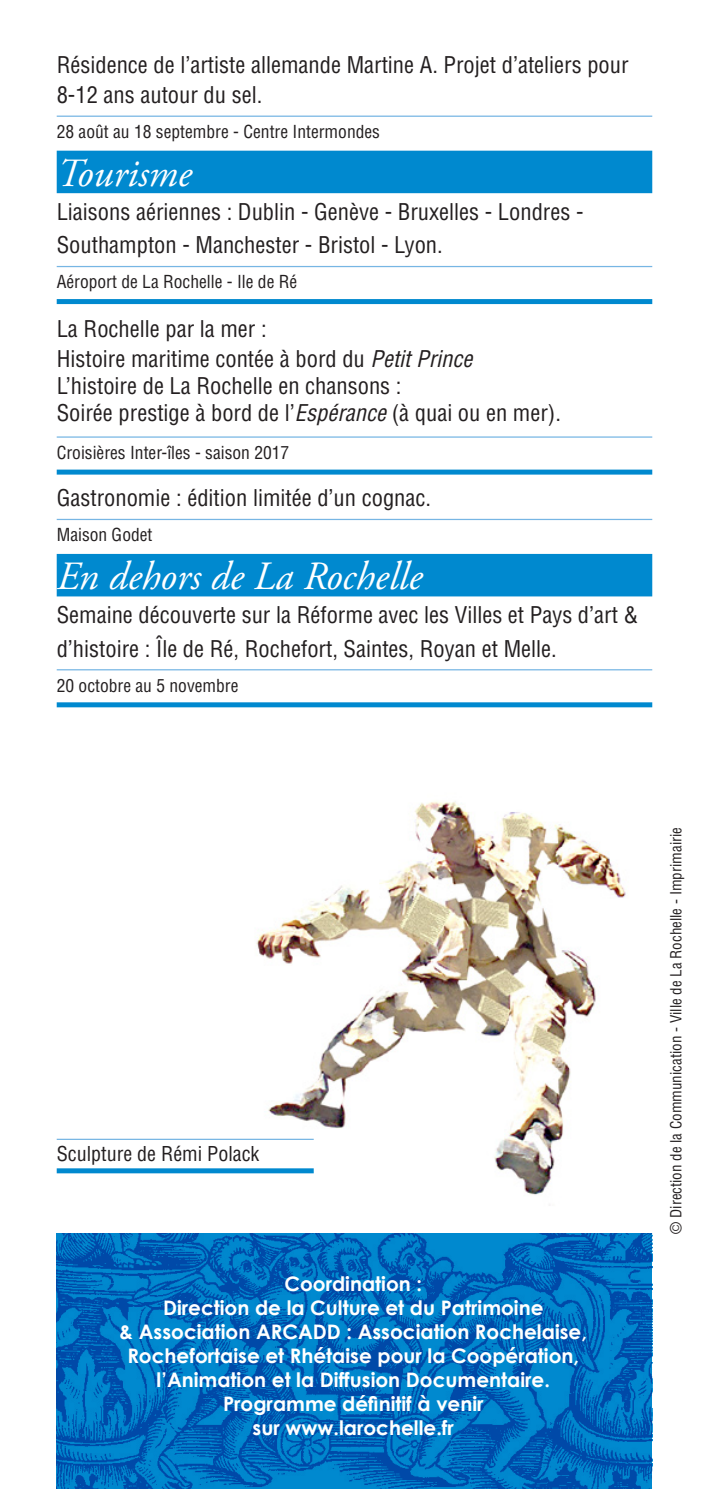
<style>
.page{position:relative;width:709px;height:1489px;background:#fff}
.page>*{position:absolute;margin:0;border:0;box-sizing:border-box;transform-origin:0 0}
.t1{font:italic 40px "Adobe Garamond Pro";color:#fff}
.Style_de_paragraphe{font:condensed 22.5px/30px "Helvetica LT Std";color:#231f20}
.t2{font:700 20px/24px "Century Gothic";color:#fff;text-align:center}
.t3{font:condensed 20px "Helvetica LT Std";color:#231f20}
.Style_de_paragraphe-2{font:condensed 17.5px "Helvetica LT Std";color:#231f20}
.Style_de_paragraphe-3{font:condensed 15px "Helvetica LT Std";color:#231f20}
.s1{font-style:italic}
</style>
<div class="page">
<hr style="left:57px;top:116px;width:595px;height:1px;background:#77b6e4">
<div style="left:57px;top:151px;width:595px;height:42px;background:#0089cf"></div>
<hr style="left:57px;top:266px;width:595px;height:1px;background:#77b6e4">
<div style="left:57px;top:299px;width:595px;height:5px;background:#0089cf"></div>
<hr style="left:57px;top:436px;width:595px;height:1px;background:#77b6e4">
<div style="left:57px;top:469px;width:595px;height:5px;background:#0089cf"></div>
<hr style="left:57px;top:519px;width:595px;height:1px;background:#77b6e4">
<div style="left:57px;top:554px;width:595px;height:42px;background:#0089cf"></div>
<hr style="left:57px;top:669px;width:595px;height:1px;background:#77b6e4">
<div style="left:57px;top:702px;width:595px;height:5px;background:#0089cf"></div>
<img style="left:216px;top:801px;width:410px;height:405px">
<img style="left:57px;top:1233px;width:595px;height:255px">
<hr style="left:57px;top:1138px;width:257px;height:1px;background:#77b6e4">
<div style="left:57px;top:1168px;width:257px;height:5px;background:#0089cf"></div>
<p class="Style_de_paragraphe" style="left:57px;top:50px;width:573px">Résidence de l’artiste allemande Martine A. Projet d’ateliers pour<br>8-12 ans autour du sel.</p>
<p class="Style_de_paragraphe-2" style="left:57px;top:121px;width:325px">28 août au 18 septembre - Centre Intermondes</p>
<p class="t1" style="left:57px;top:149px;width:136px">Tourisme</p>
<p class="Style_de_paragraphe" style="left:57px;top:195px;width:528px;line-height:33px">Liaisons aériennes : Dublin - Genève - Bruxelles - Londres -<br>Southampton - Manchester - Bristol - Lyon.</p>
<p class="Style_de_paragraphe-2" style="left:57px;top:271px;width:242px">Aéroport de La Rochelle - Ile de Ré</p>
<p class="Style_de_paragraphe" style="left:57px;top:313px;width:417px">La Rochelle par la mer :<br>Histoire maritime contée à bord du <span class="s1">Petit Prince</span></p>
<p class="Style_de_paragraphe" style="left:57px;top:372px;width:506px;line-height:27px">L’histoire de La Rochelle en chansons :<br>Soirée prestige à bord de l’<span class="s1">Espérance</span> (à quai ou en mer).</p>
<p class="Style_de_paragraphe-2" style="left:57px;top:441px;width:234px">Croisières Inter-îles - saison 2017</p>
<p class="Style_de_paragraphe" style="left:57px;top:483px;width:376px">Gastronomie : édition limitée d’un cognac.</p>
<p class="Style_de_paragraphe-2" style="left:57px;top:524px;width:97px">Maison Godet</p>
<p class="t1" style="left:57px;top:552px;width:367px">En dehors de La Rochelle</p>
<p class="Style_de_paragraphe" style="left:57px;top:598px;width:583px;line-height:33px">Semaine découverte sur la Réforme avec les Villes et Pays d’art &amp; d’histoire : Île de Ré, Rochefort, Saintes, Royan et Melle.</p>
<p class="Style_de_paragraphe-2" style="left:57px;top:674px;width:183px">20 octobre au 5 novembre</p>
<p class="t3" style="left:57px;top:1141px;width:204px">Sculpture de Rémi Polack</p>
<p class="t2" style="left:284px;top:1270px;width:139px">Coordination :</p>
<p class="t2" style="left:120px;top:1294px;width:469px">Direction de la Culture et du Patrimoine<br>&amp; Association ARCADD : Association Rochelaise, Rochefortaise et Rhétaise pour la Coopération, l’Animation et la Diffusion Documentaire.</p>
<p class="t2" style="left:223px;top:1390px;width:262px">Programme définitif à venir</p>
<p class="t2" style="left:253px;top:1414px;width:203px">sur www.larochelle.fr</p>
<p class="Style_de_paragraphe-3" style="left:666px;top:1233px;width:408px;rotate:-90deg">© Direction de la Communication - Ville de La Rochelle - Imprimairie</p>
</div>
